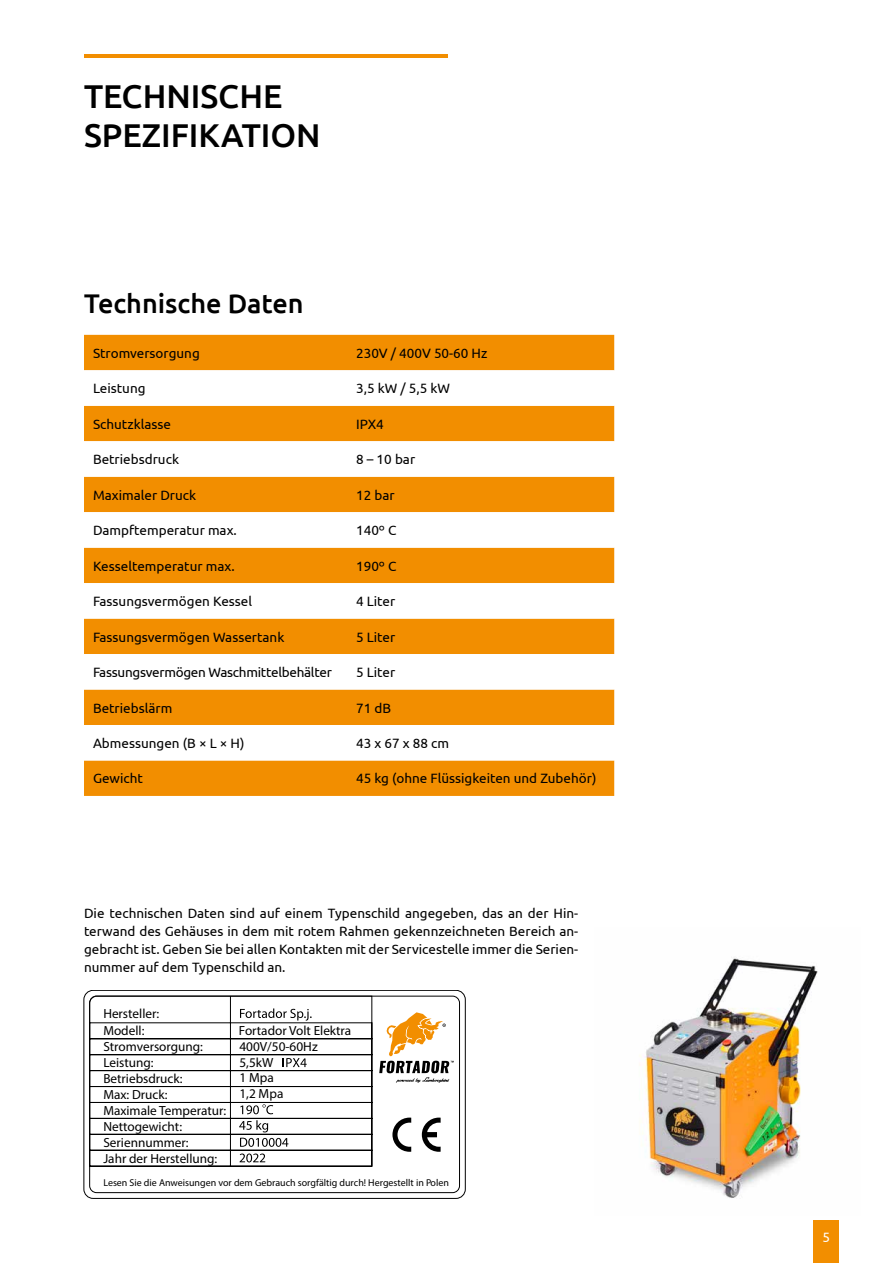
<style>
.page{position:relative;width:893px;height:1263px;background:#fff}
.page>*{position:absolute;margin:0;border:0;box-sizing:border-box;transform-origin:0 0}
.t1{font:500 33px/39px "Ubuntu";color:#000}
.t2{font:500 27px "Ubuntu";color:#000}
.t3{font:13.5px/18px "Ubuntu";color:#000;text-align:justify}
.t4{font:13.5px "Ubuntu";letter-spacing:-.02em;color:#000}
.t5{font:13.5px "Ubuntu";color:#fff}
.t6{font:13.35px/15.8px "Myriad Pro";color:#000}
.t7{font:13.2px/15.9px "Myriad Pro";color:#000}
.t8{font:9.9px "Myriad Pro";color:#000}
</style>
<div class="page">
<div style="left:813px;top:1220px;width:26px;height:43px;background:#f28e00"></div>
<img style="left:639px;top:958px;width:179px;height:240px">
<div style="left:84px;top:335px;width:530px;height:461px;background:#f28e00"></div>
<svg style="left:84px;top:370px;width:530px;height:390px"></svg>
<svg style="left:84px;top:990px;width:381px;height:208px"></svg>
<svg style="left:379px;top:1012px;width:75px;height:71px"></svg>
<svg style="left:392px;top:1117px;width:19px;height:35px"></svg>
<svg style="left:422px;top:1117px;width:19px;height:35px"></svg>
<svg style="left:89px;top:996px;width:283px;height:171px"></svg>
<hr style="left:84px;top:54px;width:364px;height:3px;background:#f28e00">
<h1 class="t1" style="left:84px;top:75px;width:238px">TECHNISCHE<br>SPEZIFIKATION</h1>
<h2 class="t2" style="left:84px;top:286px;width:221px">Technische Daten</h2>
<p class="t3" style="left:93px;top:344px;width:108px">Stromversorgung</p>
<p class="t3" style="left:356px;top:344px;width:133px">230V / 400V 50-60 Hz</p>
<p class="t3" style="left:93px;top:379px;width:54px">Leistung</p>
<p class="t3" style="left:356px;top:379px;width:95px">3,5 kW / 5,5 kW</p>
<p class="t3" style="left:93px;top:414px;width:80px">Schutzklasse</p>
<p class="t3" style="left:356px;top:414px;width:29px">IPX4</p>
<p class="t3" style="left:93px;top:450px;width:88px">Betriebsdruck</p>
<p class="t3" style="left:356px;top:450px;width:61px">8 – 10 bar</p>
<p class="t3" style="left:93px;top:485px;width:105px">Maximaler Druck</p>
<p class="t3" style="left:356px;top:485px;width:40px">12 bar</p>
<p class="t3" style="left:93px;top:521px;width:145px">Dampftemperatur max.</p>
<p class="t3" style="left:356px;top:521px;width:42px">140º C</p>
<p class="t3" style="left:93px;top:556px;width:143px">Kesseltemperatur max.</p>
<p class="t3" style="left:356px;top:556px;width:42px">190º C</p>
<p class="t3" style="left:93px;top:592px;width:161px">Fassungsvermögen Kessel</p>
<p class="t3" style="left:356px;top:592px;width:41px">4 Liter</p>
<p class="t3" style="left:93px;top:627px;width:193px">Fassungsvermögen Wassertank</p>
<p class="t3" style="left:356px;top:627px;width:41px">5 Liter</p>
<p class="t4" style="left:93px;top:664px;width:240px">Fassungsvermögen Waschmittelbehälter</p>
<p class="t3" style="left:356px;top:663px;width:41px">5 Liter</p>
<p class="t3" style="left:93px;top:698px;width:81px">Betriebslärm</p>
<p class="t3" style="left:356px;top:698px;width:36px">71 dB</p>
<p class="t3" style="left:93px;top:734px;width:153px">Abmessungen (B × L × H)</p>
<p class="t3" style="left:356px;top:734px;width:94px">43 x 67 x 88 cm</p>
<p class="t3" style="left:93px;top:769px;width:51px">Gewicht</p>
<p class="t3" style="left:356px;top:769px;width:242px">45 kg (ohne Flüssigkeiten und Zubehör)</p>
<p class="t3" style="left:84px;top:904px;width:496px">Die technischen Daten sind auf einem Typenschild angegeben, das an der Hin&shy;terwand des Gehäuses in dem mit rotem Rahmen gekennzeichneten Bereich an&shy;gebracht ist. Geben Sie bei allen Kontakten mit der Servicestelle immer die Serien&shy;nummer auf dem Typenschild an.</p>
<p class="t7" style="left:103px;top:1005px;width:57px;line-height:17.2px">Hersteller:<br>Modell:</p>
<p class="t7" style="left:103px;top:1038px;width:124px">Stromversorgung:<br>Leistung:<br>Betriebsdruck:<br>Max: Druck:<br>Maximale Temperatur:<br>Nettogewicht:<br>Seriennummer:<br>Jahr der Herstellung:</p>
<p class="t8" style="left:103px;top:1176px;width:347px">Lesen Sie die Anweisungen vor dem Gebrauch sorgfältig durch! Hergestellt in Polen</p>
<p class="t7" style="left:239px;top:1023px;width:114px">Fortador Volt Elektra</p>
<p class="t6" style="left:239px;top:1038px;width:80px">400V/50-60Hz<br>5,5kW<br>1 Mpa<br>1,2 Mpa</p>
<p class="t5" style="left:822px;top:1229px;width:9px">5</p>
</div>
